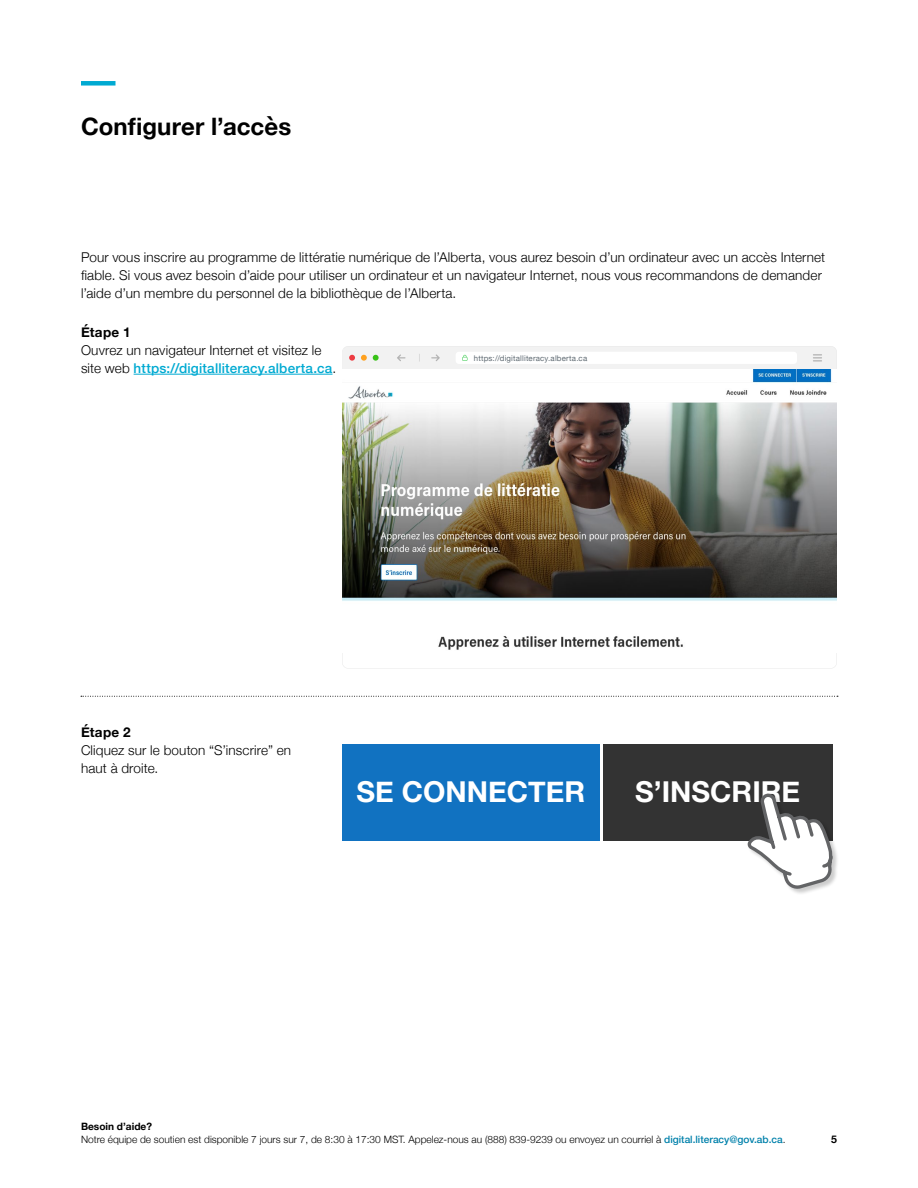
<style>
.page{position:relative;width:918px;height:1188px;background:#fff}
.page>*{position:absolute;margin:0;border:0;box-sizing:border-box;transform-origin:0 0}
.t1{font:700 28.8px "Helvetica Neue";color:#fff}
.t2{font:700 24px "Helvetica Neue";letter-spacing:.005em;color:#000}
.t3{font:300 13.5px/18px "Helvetica Neue";letter-spacing:.01em;color:#000}
.t4{font:700 13.5px "Helvetica Neue";letter-spacing:.02em;color:#000}
.t5{font:700 10.5px "Helvetica Neue";color:#000}
.t6{font:300 10.2px/13.5px "Helvetica Neue";color:#000}
.t7{font:7.8px "Helvetica Neue";letter-spacing:.025em;color:#5f6a72}
.s1{font-weight:500;color:#00aad2}
.s2{font-weight:700}
.s3{font-weight:500;color:#0081ab}
</style>
<div class="page">
<svg style="left:342px;top:346px;width:495px;height:323px"></svg>
<img style="left:342px;top:370px;width:495px;height:282px">
<hr style="left:134px;top:374px;width:199px;height:1px;background:#00aad2">
<div style="left:81px;top:81px;width:35px;height:5px;background:#00aad2"></div>
<div style="left:342px;top:745px;width:258px;height:96px;background:#1172c1"></div>
<div style="left:603px;top:745px;width:229px;height:96px;background:#333"></div>
<svg style="left:747px;top:791px;width:89px;height:102px"></svg>
<svg style="left:81px;top:696px;width:757px;height:1px"></svg>
<h2 class="t2" style="left:81px;top:108px;width:212px">Configurer l’accès</h2>
<p class="t3" style="left:81px;top:247px;width:746px">Pour vous inscrire au programme de littératie numérique de l’Alberta, vous aurez besoin d’un ordinateur avec un accès Internet fiable. Si vous avez besoin d’aide pour utiliser un ordinateur et un navigateur Internet, nous vous recommandons de demander l’aide d’un membre du personnel de la bibliothèque de l’Alberta.</p>
<p class="t4" style="left:81px;top:322px;width:51px">Étape 1</p>
<p class="t3" style="left:81px;top:340px;width:257px">Ouvrez un navigateur Internet et visitez le site web <span class="s1">https://digitalliteracy.alberta.ca</span>.</p>
<p class="t7" style="left:474px;top:353px;width:115px">https://digitalliteracy.alberta.ca</p>
<p class="t4" style="left:81px;top:721px;width:51px">Étape 2</p>
<p class="t3" style="left:81px;top:740px;width:212px">Cliquez sur le bouton “S’inscrire” en haut à droite.</p>
<h1 class="t1" style="left:357px;top:769px;width:230px">SE CONNECTER</h1>
<h1 class="t1" style="left:635px;top:769px;width:167px">S’INSCRIRE</h1>
<p class="t6" style="left:81px;top:1119px;width:706px"><span class="s2">Besoin d’aide?<br></span>Notre équipe de soutien est disponible 7 jours sur 7, de 8:30 à 17:30 MST. Appelez-nous au (888) 839-9239 ou envoyez un courriel à <span class="s3">digital.literacy@gov.ab.ca</span>.</p>
<p class="t5" style="left:831px;top:1131px;width:7px">5</p>
</div>
